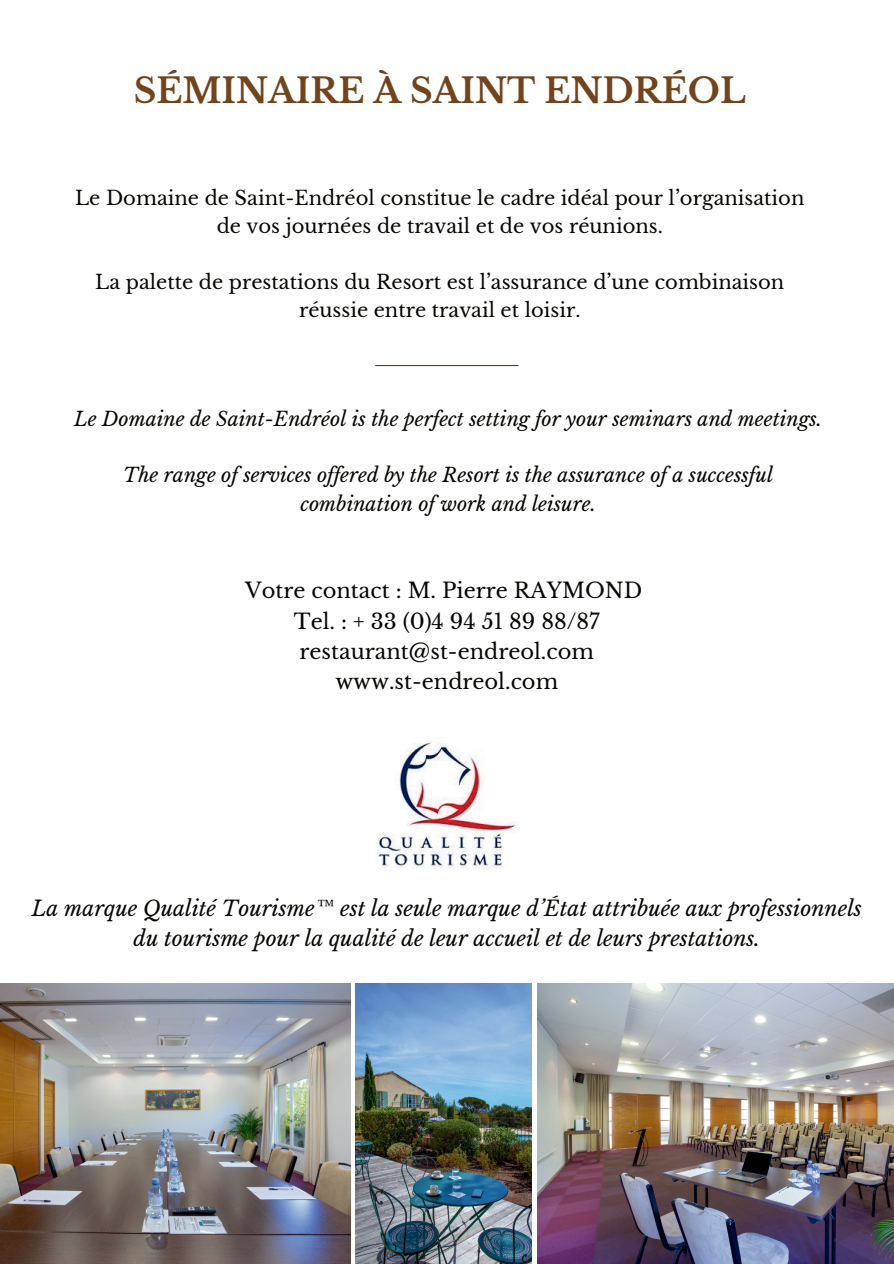
<style>
.page{position:relative;width:894px;height:1264px;background:#fff}
.page>*{position:absolute;margin:0;border:0;box-sizing:border-box;transform-origin:0 0}
.t1{font:700 34.05px "Libre Baskerville";color:#73441a}
.t2{font:italic 21px/30.3px "Libre Baskerville";color:#080704;text-align:center}
.t3{font:21px/30.3px "Libre Baskerville";color:#080704;text-align:center}
.t4{font:19.5px/28.2px "Libre Baskerville";color:#080704;text-align:center}
.t5{font:italic 19.5px/28.2px "Libre Baskerville";color:#080704;text-align:center}
</style>
<div class="page">
<hr style="left:375px;top:365px;width:143px;height:1px;background:#6e3903">
<img style="left:0;top:983px;width:350px;height:280px">
<img style="left:537px;top:983px;width:356px;height:280px">
<img style="left:355px;top:983px;width:176px;height:280px">
<img style="left:377px;top:742px;width:139px;height:127px">
<h1 class="t1" style="left:134px;top:70px;width:613px">SÉMINAIRE À SAINT ENDRÉOL</h1>
<p class="t4" style="left:75px;top:184px;width:730px">Le Domaine de Saint-Endréol constitue le cadre idéal pour l’organisation de vos journées de travail et de vos réunions.</p>
<p class="t4" style="left:95px;top:268px;width:690px">La palette de prestations du Resort est l’assurance d’une combinaison réussie entre travail et loisir.</p>
<p class="t5" style="left:74px;top:405px;width:749px">Le Domaine de Saint-Endréol is the perfect setting for your seminars and meetings.</p>
<p class="t5" style="left:123px;top:461px;width:651px">The range of services offered by the Resort is the assurance of a successful combination of work and leisure.</p>
<p class="t3" style="left:245px;top:575px;width:398px">Votre contact : M. Pierre RAYMOND<br>Tel. : + 33 (0)4 94 51 89 88/87 restaurant@st-endreol.com www.st-endreol.com</p>
<p class="t2" style="left:32px;top:892px;width:831px">La marque Qualité Tourisme™ est la seule marque d’État attribuée aux professionnels du tourisme pour la qualité de leur accueil et de leurs prestations.</p>
</div>
